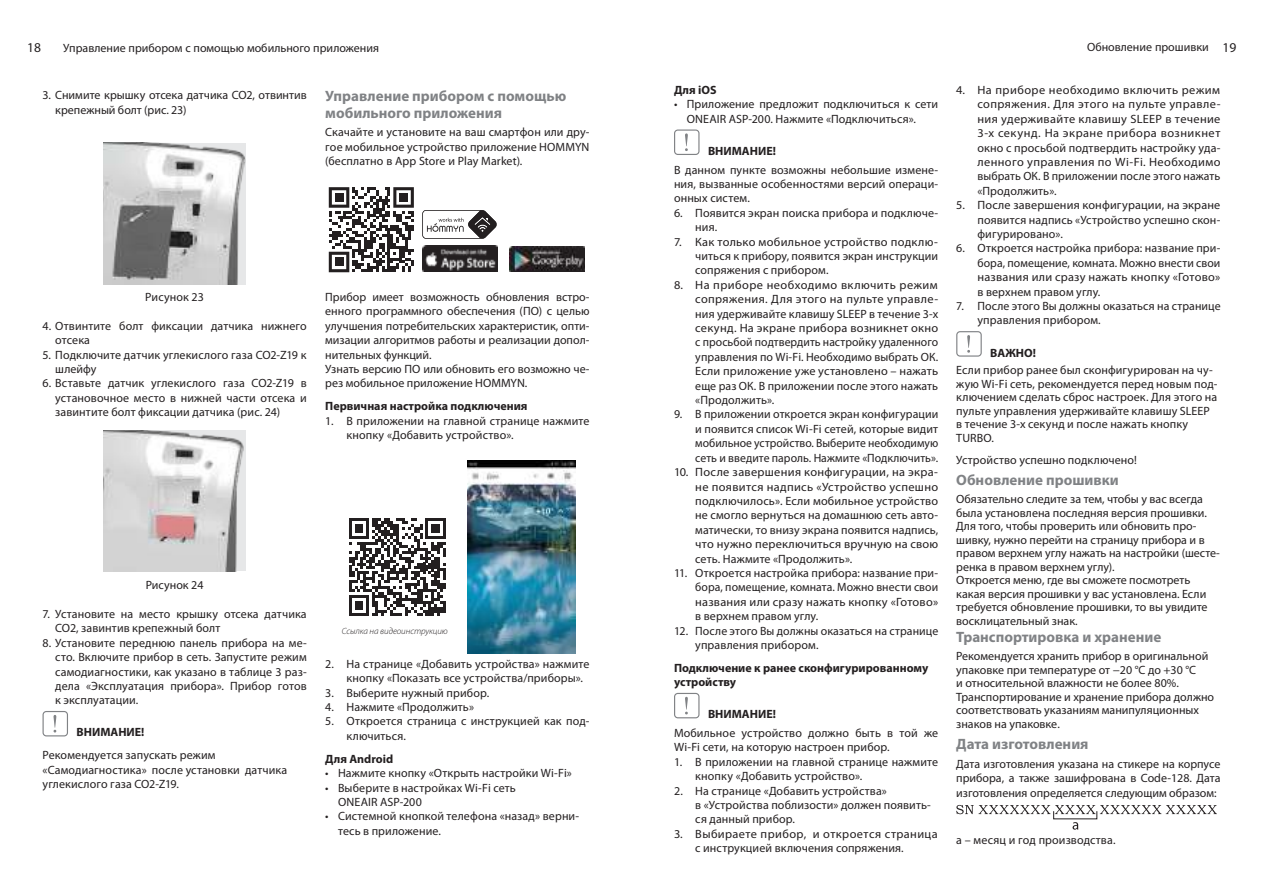
<style>
.page{position:relative;width:1263px;height:893px;background:#fff}
.page>*{position:absolute;margin:0;border:0;box-sizing:border-box;transform-origin:0 0}
.t1{font:700 15px/17.2px "Myriad Pro";color:#808285}
.t2{font:13.5px "Myriad Pro";color:#231f20}
.t3{font:12px/14.4px "Myriad Pro";letter-spacing:.005em;color:#231f20}
.t4{font:700 12px/14.4px "Myriad Pro";color:#231f20}
.t5{font:12px/14.4px "Myriad Pro";letter-spacing:.03em;color:#231f20}
.t6{font:italic 300 9px "Myriad Pro";letter-spacing:-.005em;color:#231f20}
.s1{font-size:13.5px}
</style>
<div class="page">
<img style="left:103px;top:143px;width:143px;height:141px">
<img style="left:104px;top:431px;width:141px;height:140px">
<svg style="left:43px;top:711px;width:25px;height:25px"></svg>
<svg style="left:422px;top:210px;width:75px;height:29px"></svg>
<svg style="left:329px;top:187px;width:85px;height:85px"></svg>
<div style="left:335px;top:193px;width:8px;height:9px;background:#231f20"></div>
<div style="left:399px;top:193px;width:9px;height:9px;background:#231f20"></div>
<div style="left:335px;top:258px;width:8px;height:8px;background:#231f20"></div>
<img style="left:423px;top:245px;width:75px;height:26px">
<img style="left:509px;top:246px;width:75px;height:25px">
<img style="left:467px;top:460px;width:109px;height:193px">
<svg style="left:349px;top:518px;width:97px;height:98px"></svg>
<svg style="left:674px;top:129px;width:25px;height:26px"></svg>
<svg style="left:674px;top:693px;width:25px;height:25px"></svg>
<svg style="left:956px;top:331px;width:26px;height:26px"></svg>
<svg style="left:956px;top:805px;width:261px;height:9px"></svg>
<svg style="left:1072px;top:822px;width:6px;height:8px"></svg>
<p class="t2" style="left:27px;top:41px;width:15px">18</p>
<p class="t3" style="left:63px;top:41px;width:317px">Управление прибором с помощью мобильного приложения</p>
<p class="t3" style="left:1087px;top:41px;width:151px">Обновление прошивки <span class="s1">19</span></p>
<p class="t3" style="left:55px;top:89px;width:253px;text-indent:-13px">3. Снимите крышку отсека датчика СО2, отвинтив крепежный болт (рис. 23)</p>
<p class="t3" style="left:977px;top:83px;width:244px;text-align:justify;text-indent:-21px">4. На приборе необходимо включить режим сопряжения. Для этого на пульте управле&shy;ния удерживайте клавишу SLEEP в течение 3-х секунд. На экране прибора возникнет окно с просьбой подтвердить настройку уда&shy;ленного управления по Wi-Fi. Необходимо выбрать ОК. В приложении после этого нажать «Продолжить».</p>
<p class="t3" style="left:977px;top:198px;width:244px;text-align:justify;text-indent:-21px">5. После завершения конфигурации, на экране появится надпись «Устройство успешно скон&shy;фигурировано».</p>
<p class="t3" style="left:977px;top:242px;width:244px;text-align:justify;text-indent:-21px">6. Откроется настройка прибора: название при&shy;бора, помещение, комната. Можно внести свои названия или сразу нажать кнопку «Готово» в верхнем правом углу.</p>
<p class="t3" style="left:977px;top:299px;width:245px;text-indent:-21px">7. После этого Вы должны оказаться на странице управления прибором.</p>
<p class="t4" style="left:990px;top:346px;width:47px">ВАЖНО!</p>
<p class="t3" style="left:956px;top:364px;width:263px;line-height:13.5px">Если прибор ранее был сконфигурирован на чу&shy;жую Wi-Fi сеть, рекомендуется перед новым под&shy;ключением сделать сброс настроек. Для этого на пульте управления удерживайте клавишу SLEEP в течение 3-х секунд и после нажать кнопку TURBO.</p>
<p class="t3" style="left:956px;top:453px;width:182px">Устройство успешно подключено!</p>
<p class="t1" style="left:956px;top:472px;width:164px">Обновление прошивки</p>
<p class="t3" style="left:956px;top:493px;width:265px;line-height:13.5px">Обязательно следите за тем, чтобы у вас всегда была установлена последняя версия прошивки.<br>Для того, чтобы проверить или обновить про&shy;шивку, нужно перейти на страницу прибора и в правом верхнем углу нажать на настройки (шесте&shy;ренка в правом верхнем углу).<br>Откроется меню, где вы сможете посмотреть какая версия прошивки у вас установлена. Если требуется обновление прошивки, то вы увидите восклицательный знак.</p>
<p class="t1" style="left:956px;top:629px;width:207px">Транспортировка и хранение</p>
<p class="t3" style="left:956px;top:650px;width:259px;line-height:13.5px">Рекомендуется хранить прибор в оригинальной упаковке при температуре от −20 °С до +30 °С<br>и относительной влажности не более 80%.<br>Транспортирование и хранение прибора должно соответствовать указаниям манипуляционных знаков на упаковке.</p>
<p class="t1" style="left:956px;top:736px;width:134px">Дата изготовления</p>
<p class="t3" style="left:956px;top:757px;width:266px;text-align:justify">Дата изготовления указана на стикере на корпусе прибора, а также зашифрована в Code-128. Дата изготовления определяется следующим образом:</p>
<p class="t3" style="left:956px;top:833px;width:161px">а – месяц и год производства.</p>
<p class="t4" style="left:674px;top:83px;width:44px">Для iOS</p>
<p class="t3" style="left:687px;top:98px;width:253px;text-indent:-13px">• Приложение предложит подключиться к сети<br>ONEAIR ASP-200. Нажмите «Подключиться».</p>
<p class="t4" style="left:708px;top:144px;width:69px">ВНИМАНИЕ!</p>
<p class="t3" style="left:674px;top:163px;width:266px;text-align:justify">В данном пункте возможны небольшие измене&shy;ния, вызванные особенностями версий операци&shy;онных систем.</p>
<p class="t3" style="left:695px;top:206px;width:244px;text-indent:-21px">6. Появится экран поиска прибора и подключе&shy;ния.</p>
<p class="t3" style="left:695px;top:235px;width:244px;text-align:justify;text-indent:-21px">7. Как только мобильное устройство подклю&shy;читься к прибору, появится экран инструкции сопряжения с прибором.</p>
<p class="t3" style="left:695px;top:278px;width:244px;text-align:justify;text-indent:-21px">8. На приборе необходимо включить режим сопряжения. Для этого на пульте управле&shy;ния удерживайте клавишу SLEEP в течение 3-х секунд. На экране прибора возникнет окно с просьбой подтвердить настройку удаленного управления по Wi-Fi. Необходимо выбрать ОК.<br>Если приложение уже установлено – нажать еще раз ОК. В приложении после этого нажать «Продолжить».</p>
<p class="t3" style="left:695px;top:408px;width:245px;text-align:justify;text-indent:-21px">9. В приложении откроется экран конфигурации и появится список Wi-Fi сетей, которые видит мобильное устройство. Выберите необходимую сеть и введите пароль. Нажмите «Подключить».</p>
<p class="t3" style="left:695px;top:465px;width:244px;text-align:justify;text-indent:-21px">10. После завершения конфигурации, на экра&shy;не появится надпись «Устройство успешно подключилось». Если мобильное устройство не смогло вернуться на домашнюю сеть авто&shy;матически, то внизу экрана появится надпись, что нужно переключиться вручную на свою сеть. Нажмите «Продолжить».</p>
<p class="t3" style="left:695px;top:566px;width:244px;text-align:justify;text-indent:-21px">11. Откроется настройка прибора: название при&shy;бора, помещение, комната. Можно внести свои названия или сразу нажать кнопку «Готово» в верхнем правом углу.</p>
<p class="t3" style="left:695px;top:624px;width:245px;text-indent:-21px">12. После этого Вы должны оказаться на странице управления прибором.</p>
<p class="t4" style="left:674px;top:661px;width:256px">Подключение к ранее сконфигурированному устройству</p>
<p class="t4" style="left:708px;top:707px;width:69px">ВНИМАНИЕ!</p>
<p class="t3" style="left:674px;top:726px;width:266px">Мобильное устройство должно быть в той же<br>Wi-Fi сети, на которую настроен прибор.</p>
<p class="t3" style="left:695px;top:755px;width:244px;text-indent:-21px">1. В приложении на главной странице нажмите кнопку «Добавить устройство».</p>
<p class="t3" style="left:695px;top:784px;width:237px;text-indent:-21px">2. На странице «Добавить устройства»<br>в «Устройства поблизости» должен появить&shy;ся данный прибор.</p>
<p class="t5" style="left:695px;top:827px;width:244px;text-indent:-21px">3. Выбираете прибор, и откроется страница с инструкцией включения сопряжения.</p>
<p class="t1" style="left:325px;top:87px;width:242px">Управление прибором с помощью мобильного приложения</p>
<p class="t3" style="left:325px;top:126px;width:266px;text-align:justify">Скачайте и установите на ваш смартфон или дру&shy;гое мобильное устройство приложение HOMMYN (бесплатно в App Store и Play Market).</p>
<p class="t3" style="left:325px;top:290px;width:266px">Прибор имеет возможность обновления встро&shy;енного программного обеспечения (ПО) с целью улучшения потребительских характеристик, опти&shy;мизации алгоритмов работы и реализации допол&shy;нительных функций.<br>Узнать версию ПО или обновить его возможно че&shy;рез мобильное приложение HOMMYN.</p>
<p class="t4" style="left:325px;top:400px;width:204px">Первичная настройка подключения</p>
<p class="t3" style="left:347px;top:414px;width:244px;text-indent:-21px">1. В приложении на главной странице нажмите кнопку «Добавить устройство».</p>
<p class="t3" style="left:145px;top:290px;width:60px">Рисунок 23</p>
<p class="t3" style="left:55px;top:319px;width:253px;text-indent:-13px">4. Отвинтите болт фиксации датчика нижнего отсека</p>
<p class="t3" style="left:55px;top:348px;width:253px;text-indent:-13px">5. Подключите датчик углекислого газа CO2-Z19 к шлейфу</p>
<p class="t3" style="left:55px;top:377px;width:253px;text-align:justify;text-indent:-13px">6. Вставьте датчик углекислого газа CO2-Z19 в установочное место в нижней части отсека и завинтите болт фиксации датчика (рис. 24)</p>
<p class="t3" style="left:146px;top:578px;width:59px">Рисунок 24</p>
<p class="t3" style="left:55px;top:607px;width:253px;text-indent:-13px">7. Установите на место крышку отсека датчика<br>СО2, завинтив крепежный болт</p>
<p class="t3" style="left:55px;top:636px;width:253px;text-align:justify;text-indent:-13px">8. Установите переднюю панель прибора на ме&shy;сто. Включите прибор в сеть. Запустите режим самодиагностики, как указано в таблице 3 раз&shy;дела «Эксплуатация прибора». Прибор готов к эксплуатации.</p>
<p class="t4" style="left:77px;top:726px;width:69px">ВНИМАНИЕ!</p>
<p class="t3" style="left:43px;top:749px;width:246px">Рекомендуется запускать режим «Самодиагностика» после установки датчика углекислого газа СО2-Z19.</p>
<p class="t6" style="left:342px;top:627px;width:108px">Ссылка на видеоинструкцию</p>
<p class="t3" style="left:347px;top:657px;width:244px;text-indent:-21px">2. На странице «Добавить устройства» нажмите кнопку «Показать все устройства/приборы».</p>
<p class="t3" style="left:325px;top:686px;width:165px">3. Выберите нужный прибор.</p>
<p class="t3" style="left:325px;top:700px;width:150px">4. Нажмите «Продолжить»</p>
<p class="t3" style="left:347px;top:715px;width:244px;text-indent:-21px">5. Откроется страница с инструкцией как под&shy;ключиться.</p>
<p class="t4" style="left:325px;top:752px;width:69px">Для Android</p>
<p class="t3" style="left:325px;top:766px;width:248px">• Нажмите кнопку «Открыть настройки Wi-Fi»</p>
<p class="t3" style="left:338px;top:781px;width:179px;text-indent:-13px">• Выберите в настройках Wi-Fi сеть<br>ONEAIR ASP-200</p>
<p class="t3" style="left:338px;top:810px;width:243px;text-indent:-13px">• Системной кнопкой телефона «назад» верни&shy;тесь в приложение.</p>
</div>
